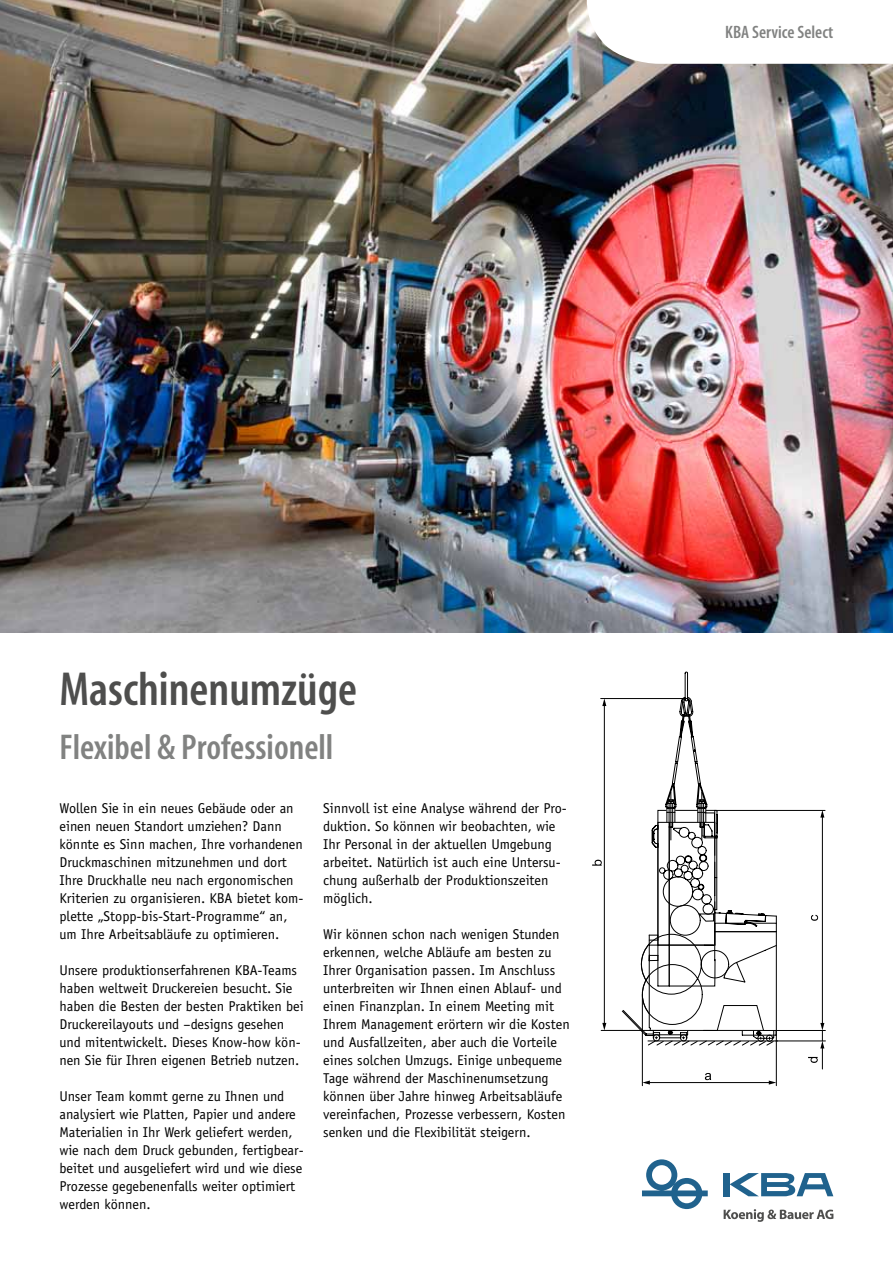
<style>
.page{position:relative;width:893px;height:1263px;background:#fff}
.page>*{position:absolute;margin:0;border:0;box-sizing:border-box;transform-origin:0 0}
.t1{font:600 condensed 48px "Myriad";color:#4e4e4d}
.t2{font:600 condensed 36px "Myriad";color:#818281}
.t3{font:600 condensed 18px "Myriad Pro";color:#818281}
.t4{font:14.25px/18px "Officina Sans";color:#000}
</style>
<div class="page">
<div style="left:724px;top:1173px;width:6px;height:23px;background:#20628d"></div>
<svg style="left:730px;top:1173px;width:103px;height:23px"></svg>
<svg style="left:642px;top:1159px;width:66px;height:50px"></svg>
<svg style="left:724px;top:1209px;width:109px;height:13px"></svg>
<img style="left:0;top:0;width:893px;height:632px">
<svg style="left:587px;top:0;width:306px;height:64px"></svg>
<hr style="left:648px;top:1040px;width:130px;height:1px;background:#000">
<svg style="left:621px;top:696px;width:156px;height:349px"></svg>
<hr style="left:715px;top:810px;width:110px;height:1px;background:#000">
<svg style="left:705px;top:1073px;width:6px;height:7px"></svg>
<svg style="left:811px;top:915px;width:7px;height:6px"></svg>
<svg style="left:596px;top:857px;width:8px;height:9px"></svg>
<svg style="left:592px;top:860px;width:10px;height:6px"></svg>
<hr style="left:601px;top:698px;width:86px;height:1px;background:#000">
<svg style="left:602px;top:1023px;width:4px;height:7px"></svg>
<svg style="left:602px;top:698px;width:4px;height:8px"></svg>
<hr style="left:604px;top:706px;width:1px;height:317px;background:#000">
<hr style="left:642px;top:994px;width:1px;height:92px;background:#000">
<hr style="left:776px;top:1030px;width:1px;height:56px;background:#000">
<svg style="left:642px;top:1080px;width:8px;height:4px"></svg>
<svg style="left:769px;top:1080px;width:7px;height:4px"></svg>
<hr style="left:649px;top:1082px;width:120px;height:1px;background:#000">
<hr style="left:776px;top:1041px;width:49px;height:1px;background:#000">
<hr style="left:776px;top:1030px;width:49px;height:1px;background:#000">
<hr style="left:601px;top:1030px;width:49px;height:1px;background:#000">
<svg style="left:820px;top:810px;width:4px;height:7px"></svg>
<hr style="left:822px;top:817px;width:1px;height:206px;background:#000">
<svg style="left:808px;top:1023px;width:16px;height:46px"></svg>
<p class="t3" style="left:725px;top:21px;width:110px">KBA Service Select</p>
<h1 class="t1" style="left:60px;top:665px;width:299px">Maschinenumzüge</h1>
<h2 class="t2" style="left:60px;top:729px;width:275px">Flexibel &amp; Professionell</h2>
<p class="t4" style="left:60px;top:799px;width:245px">Wollen Sie in ein neues Gebäude oder an einen neuen Standort umziehen? Dann könnte es Sinn machen, Ihre vorhandenen Druckmaschinen mitzunehmen und dort Ihre Druckhalle neu nach ergonomischen Kriterien zu organisieren. KBA bietet kom&shy;plette „Stopp-bis-Start-Programme“ an, um Ihre Arbeitsabläufe zu optimieren.</p>
<p class="t4" style="left:60px;top:961px;width:246px">Unsere produktionserfahrenen KBA-Teams haben weltweit Druckereien besucht. Sie haben die Besten der besten Praktiken bei Druckereilayouts und –designs gesehen und mitentwickelt. Dieses Know-how kön&shy;nen Sie für Ihren eigenen Betrieb nutzen.</p>
<p class="t4" style="left:60px;top:1087px;width:246px">Unser Team kommt gerne zu Ihnen und analysiert wie Platten, Papier und andere Materialien in Ihr Werk geliefert werden, wie nach dem Druck gebunden, fertigbear&shy;beitet und ausgeliefert wird und wie diese Prozesse gegebenenfalls weiter optimiert werden können.</p>
<p class="t4" style="left:323px;top:799px;width:245px">Sinnvoll ist eine Analyse während der Pro&shy;duktion. So können wir beobachten, wie Ihr Personal in der aktuellen Umgebung arbeitet. Natürlich ist auch eine Untersu&shy;chung außerhalb der Produktionszeiten möglich.</p>
<p class="t4" style="left:323px;top:925px;width:248px">Wir können schon nach wenigen Stunden erkennen, welche Abläufe am besten zu Ihrer Organisation passen. Im Anschluss unterbreiten wir Ihnen einen Ablauf- und einen Finanzplan. In einem Meeting mit Ihrem Management erörtern wir die Kosten und Ausfallzeiten, aber auch die Vorteile eines solchen Umzugs. Einige unbequeme Tage während der Maschinenumsetzung können über Jahre hinweg Arbeitsabläufe vereinfachen, Prozesse verbessern, Kosten senken und die Flexibilität steigern.</p>
</div>
